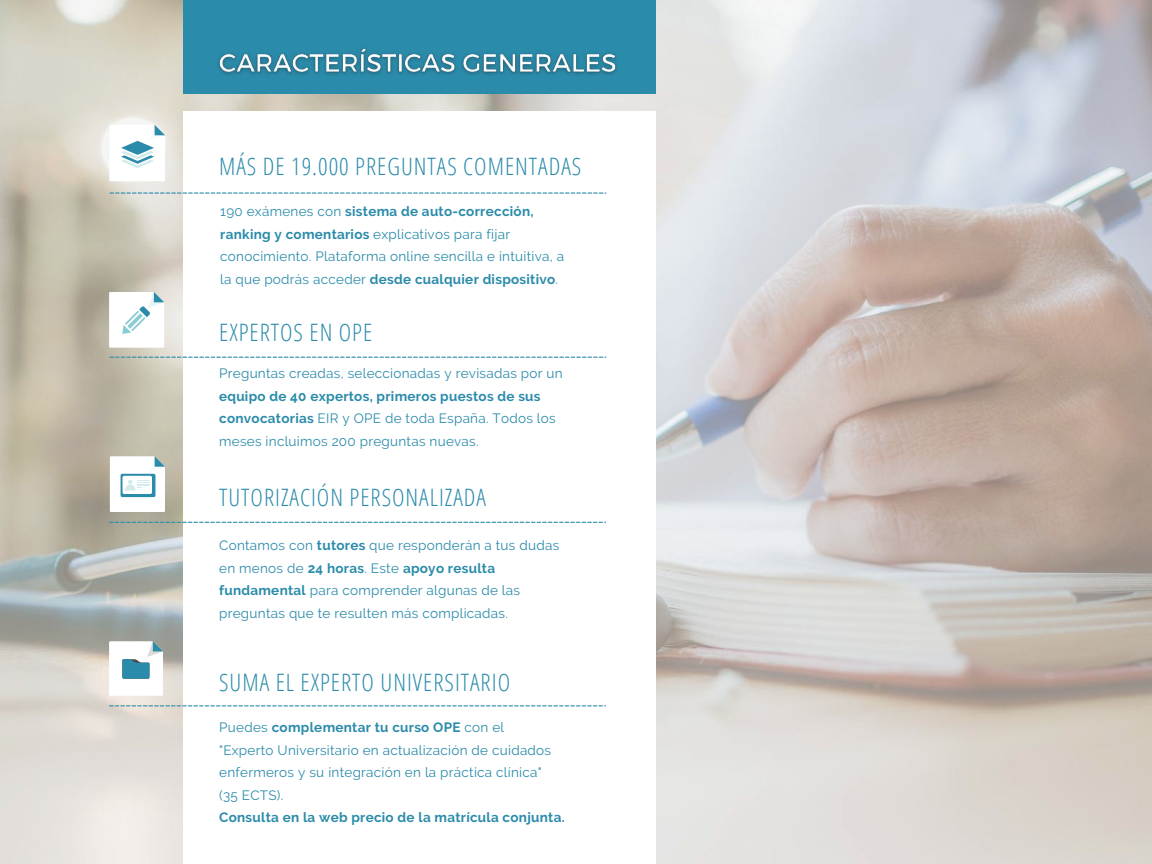
<style>
.page{position:relative;width:1152px;height:864px;background:#fff}
.page>*{position:absolute;margin:0;border:0;box-sizing:border-box;transform-origin:0 0}
.t1{font:300 24px "Open Sans Condensed";letter-spacing:.04em;color:#2b8baa}
.t2{font:13.5px/22.5px "Raleway";letter-spacing:.02em;color:#2b8baa}
.t3{font:700 13.5px "Raleway";letter-spacing:.02em;color:#2b8baa}
.s1{font-weight:700}
</style>
<div class="page">
<div style="left:183px;top:0;width:473px;height:94px;background:#2b8baa"></div>
<img style="left:218px;top:48px;width:399px;height:27px">
<svg style="left:109px;top:192px;width:497px;height:2px"></svg>
<svg style="left:109px;top:357px;width:497px;height:1px"></svg>
<svg style="left:109px;top:522px;width:497px;height:1px"></svg>
<svg style="left:109px;top:705px;width:497px;height:1px"></svg>
<svg style="left:109px;top:641px;width:54px;height:54px"></svg>
<svg style="left:110px;top:456px;width:55px;height:56px"></svg>
<svg style="left:109px;top:292px;width:55px;height:55px"></svg>
<svg style="left:109px;top:125px;width:56px;height:56px"></svg>
<h1 class="t1" style="left:219px;top:150px;width:364px">MÁS DE 19.000 PREGUNTAS COMENTADAS</h1>
<p class="t2" style="left:220px;top:200px;width:345px">190 exámenes con <span class="s1">sistema de auto-corrección, ranking y comentarios</span> explicativos para fijar conocimiento. Plataforma online sencilla e intuitiva, a la que podrás acceder <span class="s1">desde cualquier dispositivo</span>.</p>
<h1 class="t1" style="left:219px;top:316px;width:155px">EXPERTOS EN OPE</h1>
<p class="t2" style="left:219px;top:362px;width:345px">Preguntas creadas, seleccionadas y revisadas por un</p>
<p class="t2" style="left:219px;top:385px;width:338px"><span class="s1">equipo de 40 expertos, primeros puestos de sus convocatorias</span> EIR y OPE de toda España. Todos los meses incluimos 200 preguntas nuevas.</p>
<h1 class="t1" style="left:219px;top:481px;width:268px">TUTORIZACIÓN PERSONALIZADA</h1>
<p class="t2" style="left:219px;top:534px;width:342px">Contamos con <span class="s1">tutores</span> que responderán a tus dudas en menos de <span class="s1">24 horas</span>. Este <span class="s1">apoyo resulta fundamental</span> para comprender algunas de las preguntas que te resulten más complicadas.</p>
<h1 class="t1" style="left:219px;top:665px;width:292px">SUMA EL EXPERTO UNIVERSITARIO</h1>
<p class="t2" style="left:219px;top:716px;width:333px">Puedes <span class="s1">complementar tu curso OPE</span> con el "Experto Universitario en actualización de cuidados enfermeros y su integración en la práctica clínica" (35 ECTS).</p>
<p class="t3" style="left:219px;top:809px;width:347px">Consulta en la web precio de la matrícula conjunta.</p>
</div>
